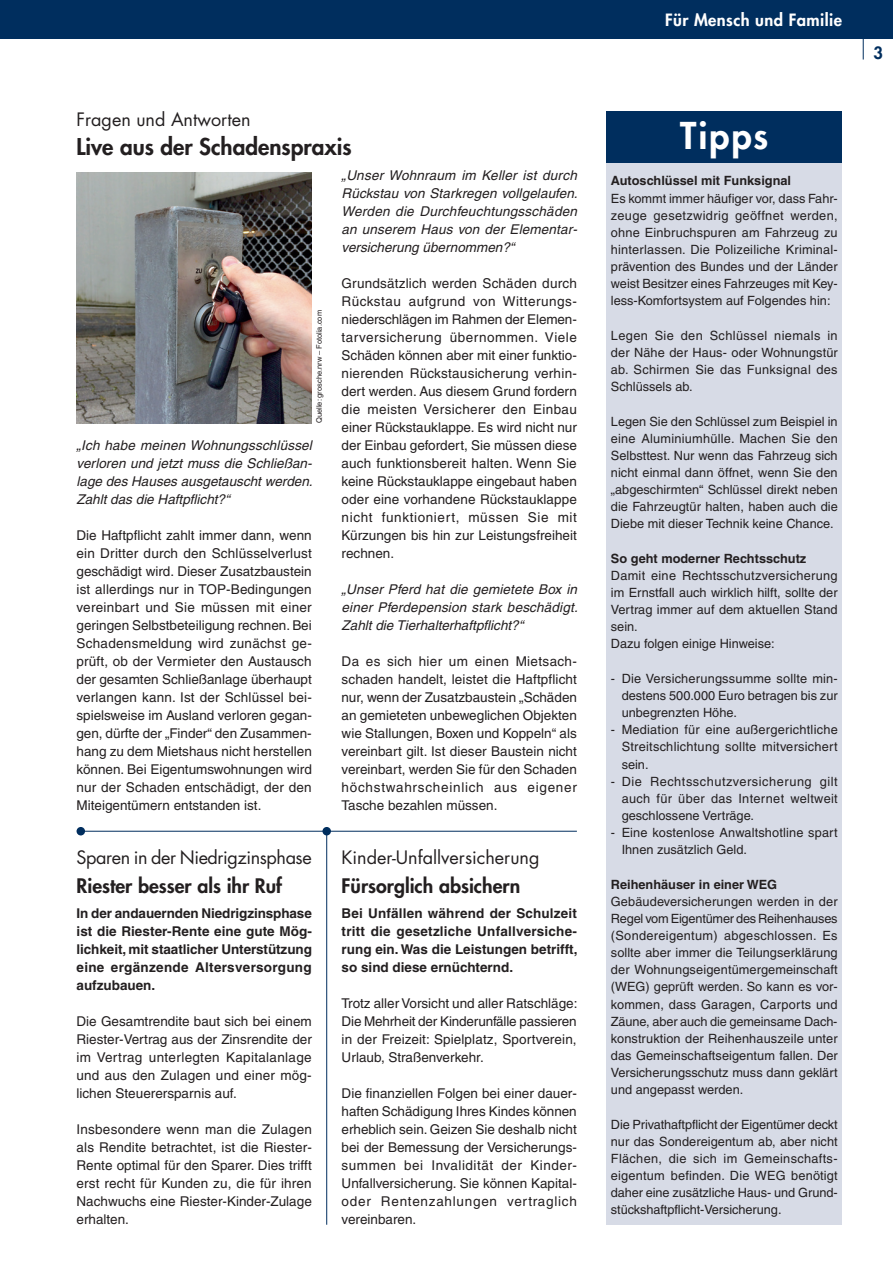
<style>
.page{position:relative;width:893px;height:1263px;background:#fff}
.page>*{position:absolute;margin:0;border:0;box-sizing:border-box;transform-origin:0 0}
.t1{font:800 36px "Futura LT";letter-spacing:.05em;color:#fff}
.t2{font:800 22.5px "Futura LT";color:#231f20}
.t3{font:800 19.5px "Futura LT";color:#231f20}
.t4{font:18px "Futura LT";color:#231f20}
.t5{font:18px "Futura LT";letter-spacing:-.025em;color:#231f20}
.t6{font:800 16.5px "Futura LT";letter-spacing:.025em;color:#fff}
.t7{font:800 16.5px "Futura LT";color:#002e5e}
.t8{font:13.5px/18px "Helvetica LT";color:#231f20;text-align:justify}
.t9{font:italic 13.5px/18px "Helvetica LT";color:#231f20;text-align:justify}
.t10{font:700 13.5px/18px "Helvetica LT";color:#231f20;text-align:justify}
.t11{font:12.75px/17.1px "Helvetica LT";color:#231f20;text-align:justify}
.t12{font:700 12.75px "Helvetica LT";color:#231f20}
.t13{font:7.5px "Helvetica LT";color:#231f20}
</style>
<div class="page">
<div style="left:0;top:0;width:893px;height:38px;background:#002e5e"></div>
<svg style="left:863px;top:38px;width:1px;height:22px"></svg>
<hr style="left:326px;top:831px;width:1px;height:394px;background:#002e5e">
<div style="left:322px;top:827px;width:9px;height:8px;background:#002e5e;border-radius:50%"></div>
<hr style="left:81px;top:831px;width:496px;height:1px;background:#002e5e">
<div style="left:77px;top:827px;width:8px;height:8px;background:#002e5e;border-radius:50%"></div>
<div style="left:607px;top:161px;width:235px;height:1064px;background:#d7dbe6"></div>
<div style="left:607px;top:111px;width:235px;height:52px;background:#002e5e"></div>
<img style="left:77px;top:173px;width:235px;height:250px">
<h3 class="t4" style="left:77px;top:108px;width:176px">Fragen und Antworten</h3>
<h2 class="t2" style="left:77px;top:131px;width:277px">Live aus der Schadenspraxis</h2>
<p class="t13" style="left:315px;top:423px;width:115px;rotate:-90deg">Quelle: grosche.nrw – Fotolia.com</p>
<p class="t9" style="left:77px;top:436px;width:238px">„Ich habe meinen Wohnungsschlüssel verloren und jetzt muss die Schließan&shy;lage des Hauses ausgetauscht werden.<br>Zahlt das die Haftpflicht?“</p>
<p class="t8" style="left:77px;top:526px;width:237px">Die Haftpflicht zahlt immer dann, wenn ein Dritter durch den Schlüsselverlust geschädigt wird. Dieser Zusatzbaustein ist allerdings nur in TOP-Bedingungen vereinbart und Sie müssen mit einer geringen Selbstbeteiligung rechnen. Bei Schadensmeldung wird zunächst ge&shy;prüft, ob der Vermieter den Austausch der gesamten Schließanlage überhaupt verlangen kann. Ist der Schlüssel bei&shy;spielsweise im Ausland verloren gegan&shy;gen, dürfte der „Finder“ den Zusammen&shy;hang zu dem Mietshaus nicht herstellen können. Bei Eigentumswohnungen wird nur der Schaden entschädigt, der den Miteigentümern entstanden ist.</p>
<h3 class="t5" style="left:77px;top:846px;width:237px">Sparen in der Niedrigzinsphase</h3>
<h3 class="t3" style="left:77px;top:872px;width:207px">Riester besser als ihr Ruf</h3>
<p class="t10" style="left:77px;top:904px;width:237px">In der andauernden Niedrigzinsphase ist die Riester-Rente eine gute Mög&shy;lichkeit, mit staatlicher Unterstützung eine ergänzende Altersversorgung aufzubauen.</p>
<p class="t8" style="left:77px;top:1012px;width:237px">Die Gesamtrendite baut sich bei einem Riester-Vertrag aus der Zinsrendite der im Vertrag unterlegten Kapitalanlage und aus den Zulagen und einer mög&shy;lichen Steuerersparnis auf.</p>
<p class="t8" style="left:77px;top:1120px;width:237px">Insbesondere wenn man die Zulagen als Rendite betrachtet, ist die Riester-Rente optimal für den Sparer. Dies trifft erst recht für Kunden zu, die für ihren Nachwuchs eine Riester-Kinder-Zulage erhalten.</p>
<p class="t9" style="left:342px;top:166px;width:238px">„Unser Wohnraum im Keller ist durch Rückstau von Starkregen vollgelaufen.<br>Werden die Durchfeuchtungsschäden an unserem Haus von der Elementar&shy;versicherung übernommen?“</p>
<p class="t8" style="left:342px;top:274px;width:237px">Grundsätzlich werden Schäden durch Rückstau aufgrund von Witterungs&shy;niederschlägen im Rahmen der Elemen&shy;tarversicherung übernommen. Viele Schäden können aber mit einer funktio&shy;nierenden Rückstausicherung verhin&shy;dert werden. Aus diesem Grund fordern die meisten Versicherer den Einbau einer Rückstauklappe. Es wird nicht nur der Einbau gefordert, Sie müssen diese auch funktionsbereit halten. Wenn Sie keine Rückstauklappe eingebaut haben oder eine vorhandene Rückstauklappe nicht funktioniert, müssen Sie mit Kürzungen bis hin zur Leistungsfreiheit rechnen.</p>
<p class="t9" style="left:342px;top:580px;width:238px">„Unser Pferd hat die gemietete Box in einer Pferdepension stark beschädigt.<br>Zahlt die Tierhalterhaftpflicht?“</p>
<p class="t8" style="left:342px;top:652px;width:237px">Da es sich hier um einen Mietsach&shy;schaden handelt, leistet die Haftpflicht nur, wenn der Zusatzbaustein „Schäden an gemieteten unbeweglichen Objekten wie Stallungen, Boxen und Koppeln“ als vereinbart gilt. Ist dieser Baustein nicht vereinbart, werden Sie für den Schaden höchstwahrscheinlich aus eigener Tasche bezahlen müssen.</p>
<h3 class="t4" style="left:342px;top:846px;width:199px">Kinder-Unfallversicherung</h3>
<h3 class="t3" style="left:342px;top:872px;width:180px">Fürsorglich absichern</h3>
<p class="t10" style="left:342px;top:904px;width:237px">Bei Unfällen während der Schulzeit tritt die gesetzliche Unfallversiche&shy;rung ein. Was die Leistungen betrifft, so sind diese ernüchternd.</p>
<p class="t8" style="left:342px;top:994px;width:237px">Trotz aller Vorsicht und aller Ratschläge:<br>Die Mehrheit der Kinderunfälle passieren in der Freizeit: Spielplatz, Sportverein, Urlaub, Straßenverkehr.</p>
<p class="t8" style="left:342px;top:1084px;width:237px">Die finanziellen Folgen bei einer dauer&shy;haften Schädigung Ihres Kindes können erheblich sein. Geizen Sie deshalb nicht bei der Bemessung der Versicherungs&shy;summen bei Invalidität der Kinder-Unfallversicherung. Sie können Kapital&shy;oder Rentenzahlungen vertraglich vereinbaren.</p>
<p class="t6" style="left:665px;top:9px;width:178px">Für Mensch und Familie</p>
<h1 class="t1" style="left:680px;top:112px;width:89px">Tipps</h1>
<p class="t12" style="left:611px;top:173px;width:182px">Autoschlüssel mit Funksignal</p>
<p class="t11" style="left:611px;top:189px;width:228px">Es kommt immer häufiger vor, dass Fahr&shy;zeuge gesetzwidrig geöffnet werden, ohne Einbruchspuren am Fahrzeug zu hinterlassen. Die Polizeiliche Kriminal&shy;prävention des Bundes und der Länder weist Besitzer eines Fahrzeuges mit Key&shy;less-Komfortsystem auf Folgendes hin:</p>
<p class="t11" style="left:611px;top:327px;width:228px">Legen Sie den Schlüssel niemals in der Nähe der Haus- oder Wohnungstür ab. Schirmen Sie das Funksignal des Schlüssels ab.</p>
<p class="t11" style="left:611px;top:412px;width:228px">Legen Sie den Schlüssel zum Beispiel in eine Aluminiumhülle. Machen Sie den Selbsttest. Nur wenn das Fahrzeug sich nicht einmal dann öffnet, wenn Sie den „abgeschirmten“ Schlüssel direkt neben die Fahrzeugtür halten, haben auch die Diebe mit dieser Technik keine Chance.</p>
<p class="t12" style="left:611px;top:550px;width:197px">So geht moderner Rechtsschutz</p>
<p class="t11" style="left:611px;top:567px;width:228px;text-align:left">Damit eine Rechtsschutzversicherung im Ernstfall auch wirklich hilft, sollte der<br>Vertrag immer auf dem aktuellen Stand sein.<br>Dazu folgen einige Hinweise:</p>
<p class="t11" style="left:622px;top:670px;width:218px;text-indent:-11px">- Die Versicherungssumme sollte min&shy;destens 500.000 Euro betragen bis zur unbegrenzten Höhe.</p>
<p class="t11" style="left:622px;top:721px;width:218px;text-indent:-11px">- Mediation für eine außergerichtliche Streitschlichtung sollte mitversichert sein.</p>
<p class="t11" style="left:622px;top:773px;width:218px;text-indent:-11px">- Die Rechtsschutzversicherung gilt auch für über das Internet weltweit geschlossene Verträge.</p>
<p class="t11" style="left:622px;top:824px;width:218px;text-indent:-11px">- Eine kostenlose Anwaltshotline spart<br>Ihnen zusätzlich Geld.</p>
<p class="t12" style="left:611px;top:876px;width:168px">Reihenhäuser in einer WEG</p>
<p class="t11" style="left:611px;top:893px;width:228px">Gebäudeversicherungen werden in der Regel vom Eigentümer des Reihenhauses (Sondereigentum) abgeschlossen. Es sollte aber immer die Teilungserklärung der Wohnungseigentümergemeinschaft (WEG) geprüft werden. So kann es vor&shy;kommen, dass Garagen, Carports und Zäune, aber auch die gemeinsame Dach&shy;konstruktion der Reihenhauszeile unter das Gemeinschaftseigentum fallen. Der Versicherungsschutz muss dann geklärt und angepasst werden.</p>
<p class="t11" style="left:611px;top:1115px;width:228px">Die Privathaftpflicht der Eigentümer deckt nur das Sondereigentum ab, aber nicht Flächen, die sich im Gemeinschafts&shy;eigentum befinden. Die WEG benötigt daher eine zusätzliche Haus- und Grund&shy;stückshaftpflicht-Versicherung.</p>
<p class="t7" style="left:873px;top:41px;width:11px">3</p>
</div>
